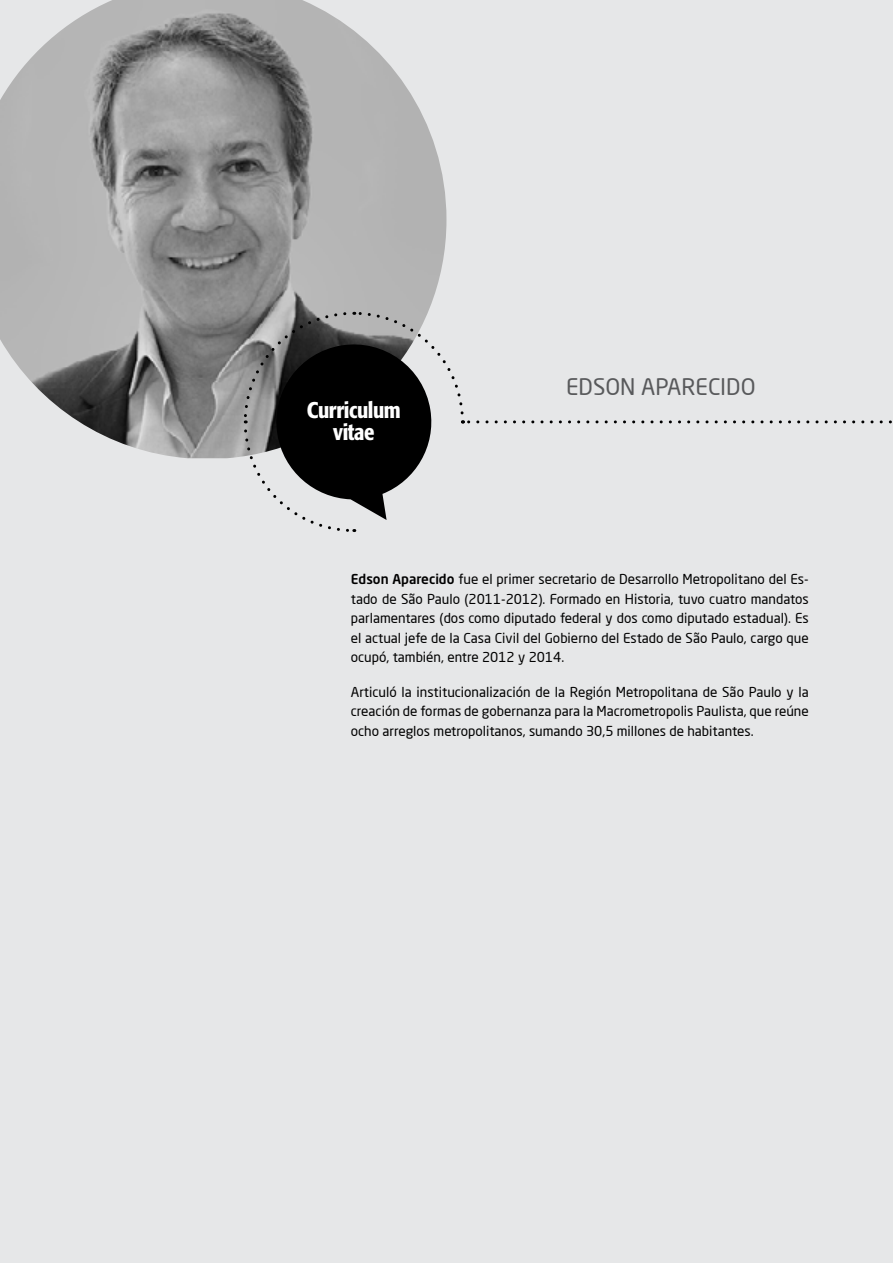
<style>
.page{position:relative;width:893px;height:1263px;background:#e6e7e8}
.page>*{position:absolute;margin:0;border:0;box-sizing:border-box;transform-origin:0 0}
.t1{font:500 condensed 22.5px/22.5px "Formata";letter-spacing:-.02em;color:#fff;text-align:center}
.t2{font:22.5px "Neo Sans Pro";color:#58595b}
.t3{font:13.5px/19.5px "Neo Sans Pro";color:#000;text-align:justify}
.s1{font-family:"Neo Sans Std Medium TR"}
</style>
<div class="page">
<img style="left:0;top:0;width:446px;height:458px">
<svg style="left:242px;top:310px;width:650px;height:222px"></svg>
<h1 class="t1" style="left:307px;top:398px;width:95px">Curriculum vitae</h1>
<h1 class="t2" style="left:566px;top:373px;width:191px">EDSON APARECIDO</h1>
<p class="t3" style="left:351px;top:569px;width:459px"><span class="s1">Edson Aparecido</span> fue el primer secretario de Desarrollo Metropolitano del Es&shy;tado de São Paulo (2011-2012). Formado en Historia, tuvo cuatro mandatos parlamentares (dos como diputado federal y dos como diputado estadual). Es el actual jefe de la Casa Civil del Gobierno del Estado de São Paulo, cargo que ocupó, también, entre 2012 y 2014.</p>
<p class="t3" style="left:351px;top:682px;width:459px">Articuló la institucionalización de la Región Metropolitana de São Paulo y la creación de formas de gobernanza para la Macrometropolis Paulista, que reúne ocho arreglos metropolitanos, sumando 30,5 millones de habitantes.</p>
</div>
